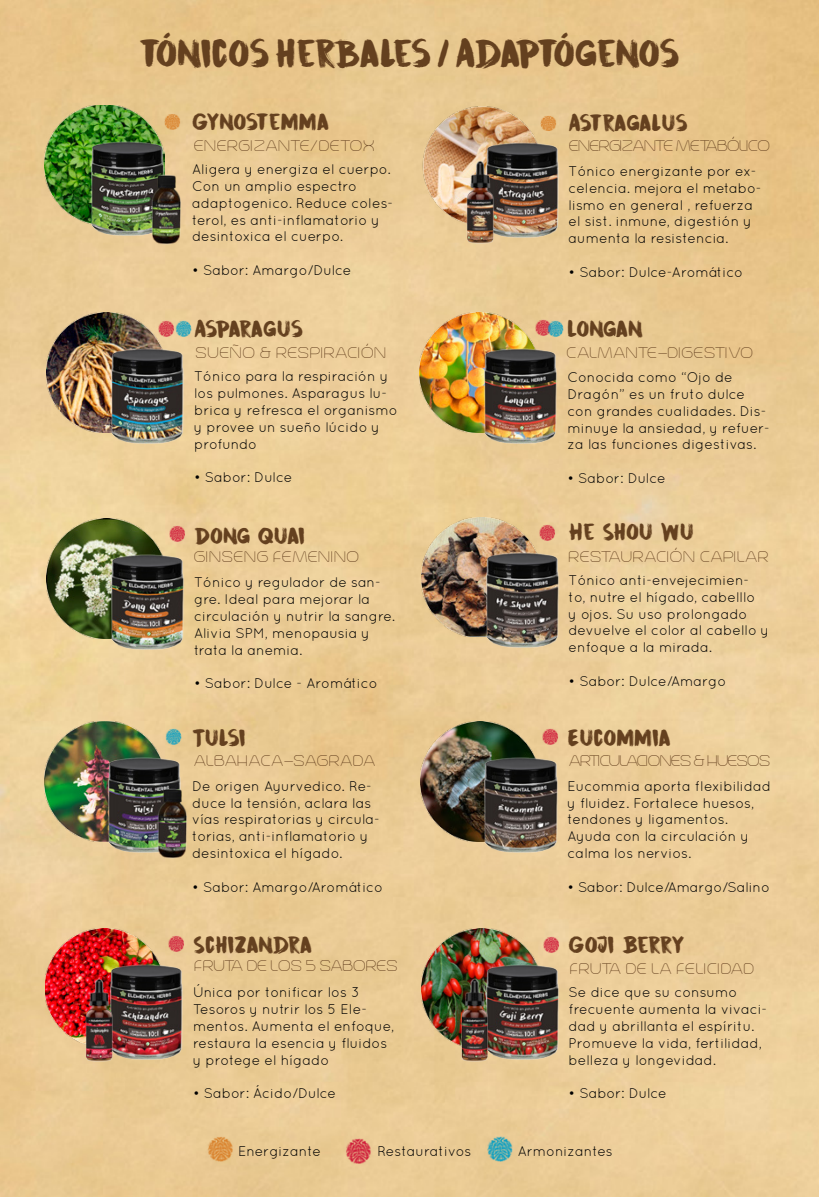
<style>
.page{position:relative;width:819px;height:1197px;background:#fff}
.page>*{position:absolute;margin:0;border:0;box-sizing:border-box;transform-origin:0 0}
.t1{font:35px "DK Cinnabar Brush";letter-spacing:-.05em;color:#64401f}
.t2{font:21px "DK Cinnabar Brush";letter-spacing:-.02em;color:#64401f}
.t3{font:21px "DK Cinnabar Brush";color:#64401f}
.t4{font:21px "DK Cinnabar Brush";letter-spacing:-.065em;color:#64401f}
.t5{font:21px "DK Cinnabar Brush";letter-spacing:-.08em;color:#64401f}
.t6{font:100 19.25px "Trench";color:#64401f}
.t7{font:100 19.25px "Trench";letter-spacing:-.06em;color:#64401f}
.t8{font:100 19.25px "Trench";letter-spacing:-.07em;color:#64401f}
.t9{font:100 19.25px "Trench";letter-spacing:-.03em;color:#64401f}
.t10{font:14px/16.8px "Quicksand";color:#000}
</style>
<div class="page">
<img style="left:0;top:0;width:819px;height:1197px">
<img style="left:45px;top:105px;width:120px;height:120px">
<img style="left:421px;top:107px;width:120px;height:120px">
<img style="left:45px;top:721px;width:120px;height:120px">
<img style="left:46px;top:928px;width:119px;height:120px">
<img style="left:420px;top:721px;width:120px;height:120px">
<img style="left:421px;top:928px;width:120px;height:120px">
<img style="left:87px;top:138px;width:80px;height:103px">
<img style="left:481px;top:140px;width:80px;height:103px">
<img style="left:104px;top:755px;width:80px;height:102px">
<img style="left:105px;top:961px;width:81px;height:103px">
<img style="left:480px;top:755px;width:80px;height:102px">
<img style="left:481px;top:961px;width:80px;height:103px">
<img style="left:205px;top:1135px;width:30px;height:31px">
<img style="left:341px;top:1137px;width:36px;height:27px">
<img style="left:482px;top:1135px;width:38px;height:31px">
<img style="left:149px;top:786px;width:46px;height:74px">
<img style="left:143px;top:173px;width:46px;height:74px">
<img style="left:446px;top:158px;width:67px;height:89px">
<img style="left:441px;top:975px;width:67px;height:89px">
<img style="left:65px;top:975px;width:67px;height:89px">
<img style="left:421px;top:517px;width:120px;height:119px">
<img style="left:47px;top:519px;width:120px;height:120px">
<img style="left:481px;top:549px;width:80px;height:103px">
<img style="left:107px;top:552px;width:80px;height:103px">
<img style="left:533px;top:521px;width:28px;height:26px">
<img style="left:162px;top:522px;width:28px;height:26px">
<img style="left:420px;top:312px;width:120px;height:120px">
<img style="left:480px;top:345px;width:80px;height:103px">
<img style="left:528px;top:315px;width:28px;height:27px">
<img style="left:541px;top:317px;width:28px;height:26px">
<img style="left:47px;top:312px;width:120px;height:120px">
<img style="left:107px;top:345px;width:80px;height:103px">
<img style="left:152px;top:317px;width:17px;height:26px">
<img style="left:169px;top:317px;width:28px;height:26px">
<img style="left:159px;top:110px;width:28px;height:27px">
<img style="left:535px;top:111px;width:28px;height:27px">
<img style="left:161px;top:932px;width:28px;height:26px">
<img style="left:536px;top:724px;width:28px;height:27px">
<img style="left:537px;top:933px;width:28px;height:26px">
<img style="left:159px;top:724px;width:28px;height:27px">
<h1 class="t1" style="left:139px;top:29px;width:542px">TÓNICOS HERBALES / ADAPTÓGENOS</h1>
<h2 class="t3" style="left:192px;top:107px;width:139px">GYNOSTEMMA</h2>
<h2 class="t2" style="left:569px;top:108px;width:121px">ASTRAGALUS</h2>
<h3 class="t6" style="left:194px;top:137px;width:183px">energizante/detox</h3>
<h3 class="t7" style="left:570px;top:137px;width:203px">energizante metabólico</h3>
<p class="t10" style="left:192px;top:161px;width:203px">Aligera y energiza el cuerpo.<br>Con un amplio espectro adaptogenico. Reduce coles&shy;terol, es anti-inflamatorio y desintoxica el cuerpo.</p>
<p class="t10" style="left:192px;top:262px;width:161px">• Sabor: Amargo/Dulce</p>
<p class="t10" style="left:569px;top:163px;width:195px">Tónico energizante por ex&shy;celencia. mejora el metabo&shy;lismo en general , refuerza el sist. inmune, digestión y aumenta la resistencia.</p>
<p class="t10" style="left:569px;top:263px;width:176px">• Sabor: Dulce-Aromático</p>
<h2 class="t5" style="left:194px;top:314px;width:111px">ASPARAGUS</h2>
<p class="t10" style="left:194px;top:368px;width:205px">Tónico para la respiración y los pulmones. Asparagus lu&shy;brica y refresca el organismo y provee un sueño lúcido y profundo</p>
<p class="t10" style="left:194px;top:469px;width:100px">• Sabor: Dulce</p>
<h3 class="t6" style="left:196px;top:343px;width:193px">sueño &amp; respiración</h3>
<h2 class="t2" style="left:567px;top:314px;width:77px">LONGAN</h2>
<h3 class="t6" style="left:567px;top:344px;width:189px">Calmante-Digestivo</h3>
<p class="t10" style="left:567px;top:369px;width:204px">Conocida como “Ojo de<br>Dragón” es un fruto dulce con grandes cualidades. Dis&shy;minuye la ansiedad, y refuer&shy;za las funciones digestivas.</p>
<p class="t10" style="left:567px;top:470px;width:100px">• Sabor: Dulce</p>
<h2 class="t2" style="left:194px;top:521px;width:112px">DONG QUAI</h2>
<h2 class="t2" style="left:569px;top:517px;width:127px">HE SHOU WU</h2>
<p class="t10" style="left:569px;top:572px;width:202px">Tónico anti-envejecimien&shy;to, nutre el hígado, cabelllo<br>y ojos. Su uso prolongado devuelve el color al cabello y enfoque a la mirada.</p>
<p class="t10" style="left:569px;top:672px;width:159px">• Sabor: Dulce/Amargo</p>
<h3 class="t6" style="left:195px;top:548px;width:167px">ginseng femenino</h3>
<h3 class="t6" style="left:569px;top:548px;width:202px">restauración capilar</h3>
<p class="t10" style="left:194px;top:574px;width:202px">Tónico y regulador de san&shy;gre. Ideal para mejorar la circulación y nutrir la sangre.<br>Alivia SPM, menopausia y trata la anemia.</p>
<p class="t10" style="left:194px;top:675px;width:185px">• Sabor: Dulce - Aromático</p>
<h2 class="t2" style="left:192px;top:724px;width:55px">TULSI</h2>
<h2 class="t3" style="left:568px;top:724px;width:105px">EUCOMMIA</h2>
<h3 class="t6" style="left:194px;top:752px;width:183px">albahaca-sagrada</h3>
<h3 class="t8" style="left:570px;top:752px;width:204px">articulaciones &amp; Huesos</h3>
<p class="t10" style="left:192px;top:777px;width:189px">De origen Ayurvedico. Re&shy;duce la tensión, aclara las vías respiratorias y circula&shy;torias, anti-inflamatorio y desintoxica el hígado.</p>
<p class="t10" style="left:192px;top:878px;width:192px">• Sabor: Amargo/Aromático</p>
<p class="t10" style="left:568px;top:777px;width:205px">Eucommia aporta flexibilidad y fluidez. Fortalece huesos, tendones y ligamentos.<br>Ayuda con la circulación y calma los nervios.</p>
<p class="t10" style="left:568px;top:878px;width:204px">• Sabor: Dulce/Amargo/Salino</p>
<h2 class="t2" style="left:193px;top:930px;width:120px">SCHIZANDRA</h2>
<h2 class="t4" style="left:569px;top:930px;width:118px">GOJI BERRY</h2>
<h3 class="t9" style="left:195px;top:957px;width:206px">Fruta de los 5 sabores</h3>
<h3 class="t6" style="left:571px;top:959px;width:186px">fruta de la felicidad</h3>
<p class="t10" style="left:193px;top:984px;width:203px">Única por tonificar los 3<br>Tesoros y nutrir los 5 Ele&shy;mentos. Aumenta el enfoque, restaura la esencia y fluidos y protege el hígado</p>
<p class="t10" style="left:193px;top:1085px;width:145px">• Sabor: Ácido/Dulce</p>
<p class="t10" style="left:569px;top:984px;width:200px">Se dice que su consumo frecuente aumenta la vivaci&shy;dad y abrillanta el espíritu.<br>Promueve la vida, fertilidad, belleza y longevidad.</p>
<p class="t10" style="left:569px;top:1085px;width:100px">• Sabor: Dulce</p>
<p class="t10" style="left:238px;top:1142px;width:84px">Energizante</p>
<p class="t10" style="left:377px;top:1142px;width:96px">Restaurativos</p>
<p class="t10" style="left:518px;top:1142px;width:97px">Armonizantes</p>
</div>
